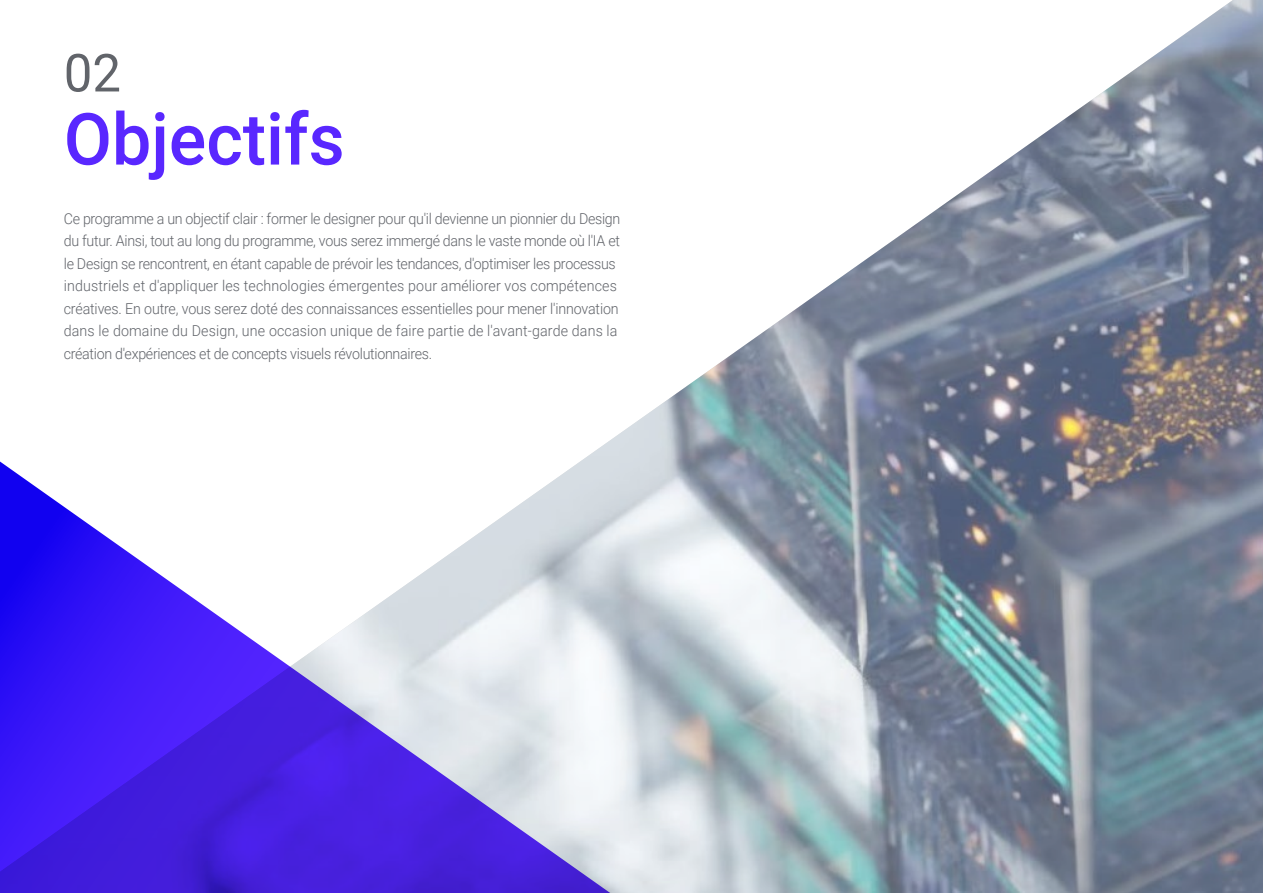
<style>
.page{position:relative;width:1263px;height:893px;background:#fff}
.page>*{position:absolute;margin:0;border:0;box-sizing:border-box;transform-origin:0 0}
.t1{font:500 72px "Roboto";color:#5927ff}
.t2{font:52.5px "Roboto";color:#61646a}
.t3{font:300 15px/22.5px "Roboto";letter-spacing:-.02em;color:#61646a;scale:.95 1}
</style>
<div class="page">
<img style="left:602px;top:0;width:661px;height:893px">
<svg style="left:0;top:446px;width:640px;height:447px"></svg>
<h2 class="t2" style="left:64px;top:36px;width:59px">02</h2>
<h1 class="t1" style="left:64px;top:89px;width:282px">Objectifs</h1>
<p class="t3" style="left:64px;top:207px;width:587px">Ce programme a un objectif clair : former le designer pour qu'il devienne un pionnier du Design du futur. Ainsi, tout au long du programme, vous serez immergé dans le vaste monde où l'IA et le Design se rencontrent, en étant capable de prévoir les tendances, d'optimiser les processus industriels et d'appliquer les technologies émergentes pour améliorer vos compétences créatives. En outre, vous serez doté des connaissances essentielles pour mener l'innovation dans le domaine du Design, une occasion unique de faire partie de l'avant-garde dans la création d'expériences et de concepts visuels révolutionnaires.</p>
</div>
